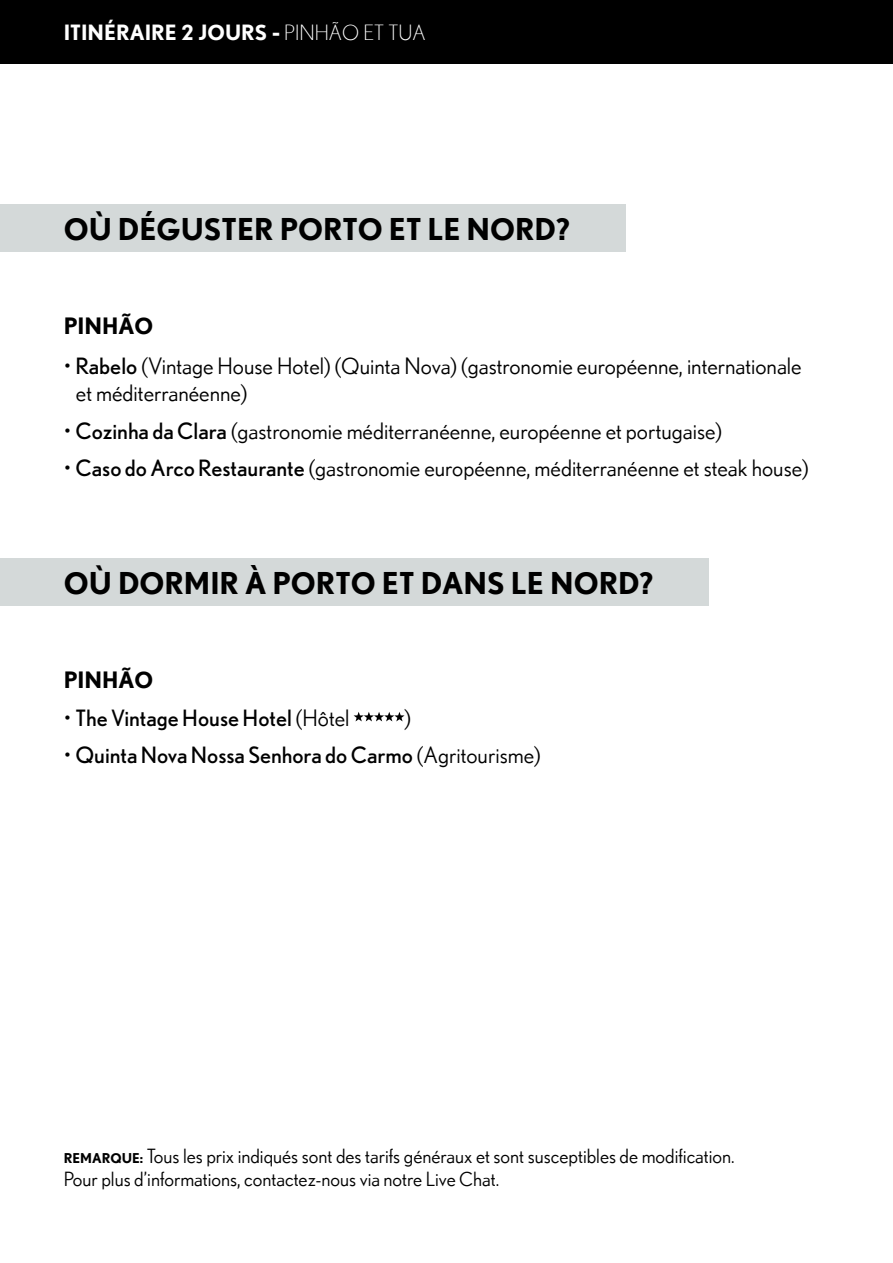
<style>
.page{position:relative;width:893px;height:1263px;background:#fff}
.page>*{position:absolute;margin:0;border:0;box-sizing:border-box;transform-origin:0 0}
.t1{font:700 30px "Nobel";color:#000}
.t2{font:22.5px/27px "Nobel";color:#000}
.t3{font:22.5px "Nobel";color:#000}
.t4{font:700 22.5px "Nobel";color:#000}
.t5{font:700 21px "Nobel";color:#fff}
.t6{font:19.5px/23.4px "Nobel";color:#000}
.s1{font-weight:300}
.s2{font-style:inherit}
.s3{font-weight:700;font-size:13.5px}
</style>
<div class="page">
<div style="left:0;top:0;width:893px;height:64px;background:#000"></div>
<svg style="left:354px;top:712px;width:51px;height:9px"></svg>
<div style="left:0;top:559px;width:709px;height:47px;background:#d4d9d9"></div>
<div style="left:0;top:204px;width:626px;height:47px;background:#d4d9d9"></div>
<p class="t5" style="left:64px;top:20px;width:363px">ITINÉRAIRE 2 JOURS - <span class="s1">PINHÃO ET TUA</span></p>
<h1 class="t1" style="left:64px;top:211px;width:508px">OÙ DÉGUSTER PORTO ET LE NORD?</h1>
<p class="t4" style="left:64px;top:312px;width:91px">PINHÃO</p>
<p class="t2" style="left:76px;top:352px;width:727px;text-indent:-12px">• <span class="s2">Rabelo</span> (Vintage House Hotel) (Quinta Nova) (gastronomie européenne, internationale et méditerranéenne)</p>
<p class="t2" style="left:64px;top:417px;width:660px">• <span class="s2">Cozinha da Clara</span> (gastronomie méditerranéenne, européenne et portugaise)</p>
<p class="t2" style="left:64px;top:454px;width:746px">• <span class="s2">Caso do Arco Restaurante</span> (gastronomie européenne, méditerranéenne et steak house)</p>
<h1 class="t1" style="left:64px;top:566px;width:591px">OÙ DORMIR À PORTO ET DANS LE NORD?</h1>
<p class="t4" style="left:64px;top:667px;width:91px">PINHÃO</p>
<p class="t3" style="left:64px;top:705px;width:287px"><span class="s2">•</span> The Vintage House Hotel <span class="s2">(Hôtel</span></p>
<p class="t2" style="left:405px;top:704px;width:8px">)</p>
<p class="t3" style="left:64px;top:742px;width:478px"><span class="s2">•</span> Quinta Nova Nossa Senhora do Carmo <span class="s2">(Agritourisme)</span></p>
<p class="t6" style="left:64px;top:1144px;width:672px"><span class="s3">REMARQUE:</span> Tous les prix indiqués sont des tarifs généraux et sont susceptibles de modification.<br>Pour plus d’informations, contactez-nous via notre Live Chat.</p>
</div>
